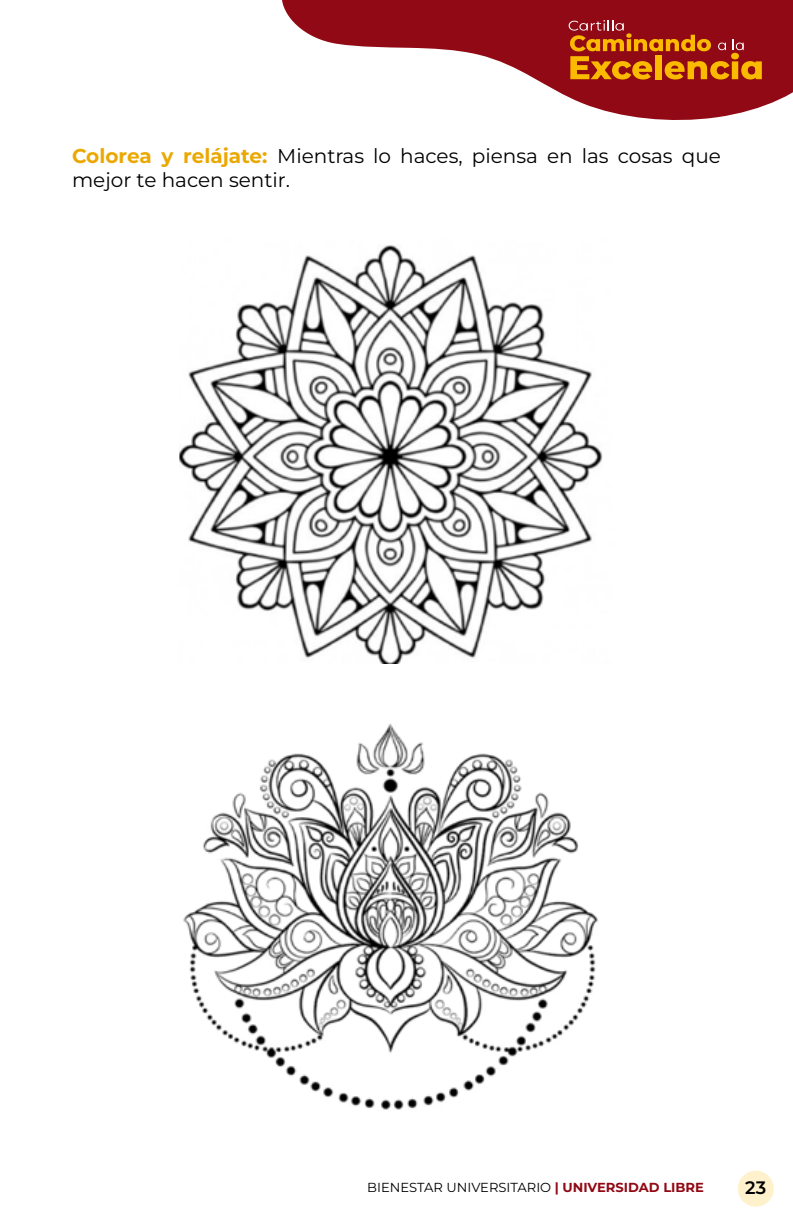
<style>
.page{position:relative;width:793px;height:1224px;background:#fff}
.page>*{position:absolute;margin:0;border:0;box-sizing:border-box;transform-origin:0 0}
.t1{font:20px/24px "Montserrat";color:#000}
.t2{font:600 18px "Montserrat";color:#000}
.t3{font:13px "Montserrat";color:#000}
.s1{font-weight:700;color:#eba803}
.s2{font-weight:700;color:#910914}
</style>
<div class="page">
<img style="left:183px;top:723px;width:415px;height:387px">
<img style="left:180px;top:245px;width:423px;height:419px">
<svg style="left:282px;top:0;width:511px;height:120px;fill:#910914"></svg>
<div style="left:737px;top:1171px;width:36px;height:36px;background:#fef1cc;border-radius:50%"></div>
<svg style="left:568px;top:20px;width:193px;height:60px;background:#b24212"></svg>
<p class="t1" style="left:72px;top:144px;width:650px"><span class="s1">Colorea y relájate:</span> Mientras lo haces, piensa en las cosas que mejor te hacen sentir.</p>
<p class="t3" style="left:367px;top:1179px;width:338px">BIENESTAR UNIVERSITARIO <span class="s2">| UNIVERSIDAD LIBRE</span></p>
<p class="t2" style="left:745px;top:1176px;width:22px">23</p>
</div>
